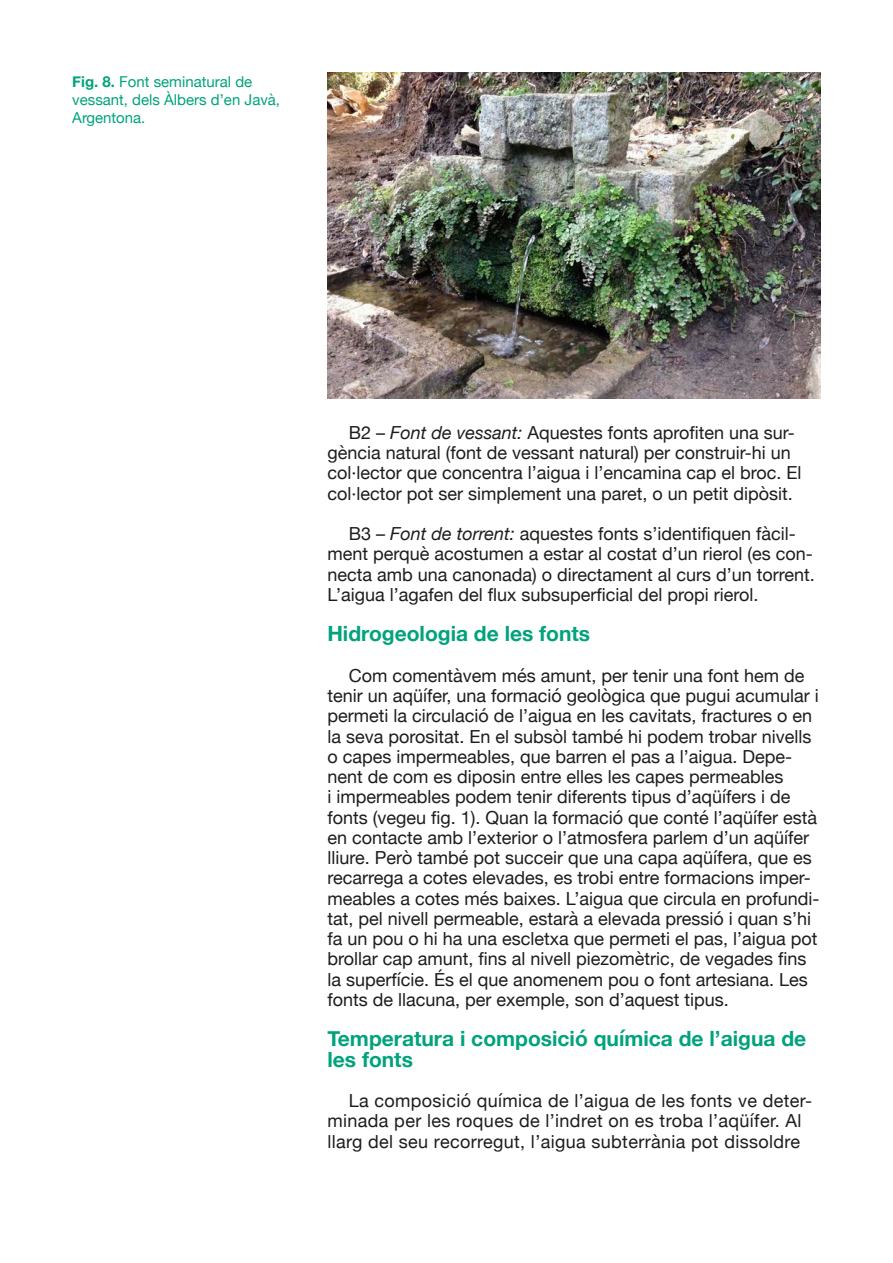
<style>
.page{position:relative;width:893px;height:1263px;background:#fff}
.page>*{position:absolute;margin:0;border:0;box-sizing:border-box;transform-origin:0 0}
.Titol_1{font:700 21px/20.2px "Helvetica Neue";color:#00a37c}
.Cos{font:18px/20.2px "Helvetica Neue";color:#1d1d1b}
.Cos-2{font:18px/20.2px "Helvetica Neue";letter-spacing:.02em;color:#1d1d1b}
.Peu{font:15px/18px "Helvetica Neue";color:#00a37c}
.s1{font-weight:700}
.s2{font-style:italic}
</style>
<div class="page">
<img style="left:327px;top:72px;width:494px;height:326px">
<p class="Peu" style="left:72px;top:73px;width:209px"><span class="s1">Fig. 8.</span> Font seminatural de vessant, dels Àlbers d’en Javà,<br>Argentona.</p>
<p class="Cos" style="left:327px;top:423px;width:476px;text-indent:21px">B2 – <span class="s2">Font de vessant:</span> Aquestes fonts aprofiten una sur&shy;gència natural (font de vessant natural) per construir-hi un col·lector que concentra l’aigua i l’encamina cap el broc. El col·lector pot ser simplement una paret, o un petit dipòsit.</p>
<p class="Cos" style="left:327px;top:525px;width:489px;text-indent:21px">B3 – <span class="s2">Font de torrent:</span> aquestes fonts s’identifiquen fàcil&shy;ment perquè acostumen a estar al costat d’un rierol (es con&shy;necta amb una canonada) o directament al curs d’un torrent.<br>L’aigua l’agafen del flux subsuperficial del propi rierol.</p>
<p class="Titol_1" style="left:327px;top:624px;width:264px">Hidrogeologia de les fonts</p>
<p class="Cos" style="left:327px;top:666px;width:494px;text-indent:21px">Com comentàvem més amunt, per tenir una font hem de tenir un aqüífer, una formació geològica que pugui acumular i permeti la circulació de l’aigua en les cavitats, fractures o en la seva porositat. En el subsòl també hi podem trobar nivells o capes impermeables, que barren el pas a l’aigua. Depe&shy;nent de com es diposin entre elles les capes permeables<br>i impermeables podem tenir diferents tipus d’aqüífers i de fonts (vegeu fig. 1). Quan la formació que conté l’aqüífer està en contacte amb l’exterior o l’atmosfera parlem d’un aqüífer lliure. Però també pot succeir que una capa aqüífera, que es recarrega a cotes elevades, es trobi entre formacions imper&shy;meables a cotes més baixes. L’aigua que circula en profundi&shy;tat, pel nivell permeable, estarà a elevada pressió i quan s’hi fa un pou o hi ha una escletxa que permeti el pas, l’aigua pot brollar cap amunt, fins al nivell piezomètric, de vegades fins la superfície. És el que anomenem pou o font artesiana. Les fonts de llacuna, per exemple, son d’aquest tipus.</p>
<p class="Titol_1" style="left:327px;top:1029px;width:480px">Temperatura i composició química de l’aigua de les fonts</p>
<p class="Cos-2" style="left:327px;top:1092px;width:486px;text-indent:21px">La composició química de l’aigua de les fonts ve deter&shy;minada per les roques de l’indret on es troba l’aqüífer. Al llarg del seu recorregut, l’aigua subterrània pot dissoldre</p>
</div>
